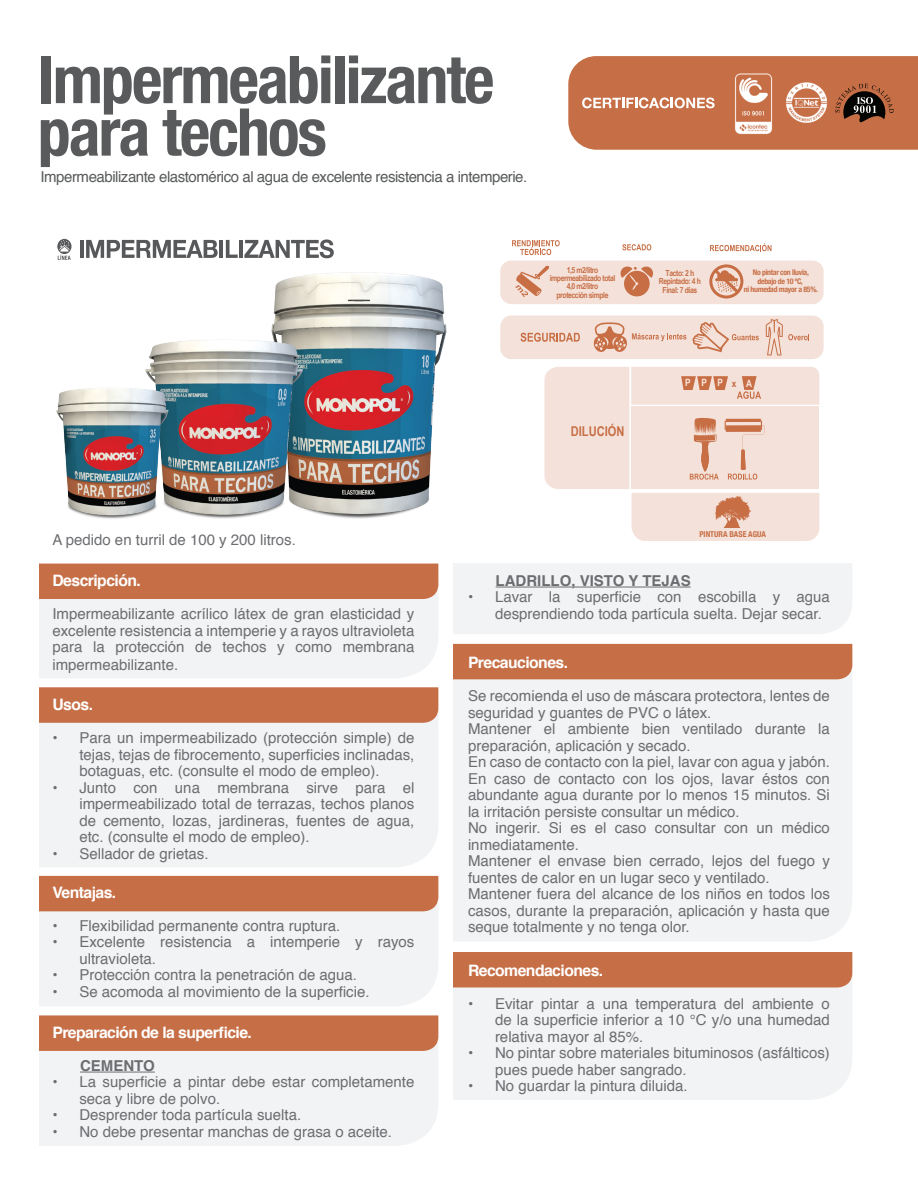
<style>
.page{position:relative;width:918px;height:1188px;background:#fff}
.page>*{position:absolute;margin:0;border:0;box-sizing:border-box;transform-origin:0 0}
.PARRAFOS{font:700 condensed 66px "Helvetica Neue";letter-spacing:-.03em;color:#585a5b}
.TÍTULOS{font:700 15.75px "Helvetica";letter-spacing:-.035em;color:#fff}
.PARRAFOS-2{font:700 15.75px "Helvetica";letter-spacing:-.035em;color:#fff}
.PARRAFOS-3{font:15px/16.5px "Helvetica";color:#6c6d70}
.PARRAFOS-4{font:15px "Helvetica";letter-spacing:-.03em;color:#585a5b}
.PARRAFOS-5{font:700 15px "Helvetica";color:#6c6d70}
.t1{font:700 13.5px "Arial Narrow";color:#c76e45}
.t2{font:700 10.05px "Arial Narrow";letter-spacing:.995em;color:#fdeae2}
.t3{font:700 8.4px/8.4px "Arial Narrow";letter-spacing:-.05em;color:#c76e45;text-align:center}
.t4{font:700 condensed 8.1px "Helvetica Neue";color:#c76e45}
.t5{font:700 condensed 7.8px/8.4px "Helvetica Neue";letter-spacing:-.04em;color:#c76e45;text-align:center}
.s1{color:#c76e45}
</style>
<div class="page">
<div style="left:500px;top:316px;width:324px;height:43px;background:#f4e2da;border-radius:11px"></div>
<div style="left:500px;top:261px;width:324px;height:43px;background:#f4e2da;border-radius:11px"></div>
<svg style="left:521px;top:333px;width:59px;height:9px"></svg>
<svg style="left:692px;top:322px;width:67px;height:30px"></svg>
<svg style="left:766px;top:319px;width:43px;height:36px"></svg>
<svg style="left:593px;top:322px;width:93px;height:30px"></svg>
<svg style="left:622px;top:244px;width:29px;height:6px"></svg>
<svg style="left:620px;top:266px;width:33px;height:30px"></svg>
<svg style="left:710px;top:243px;width:61px;height:8px"></svg>
<svg style="left:512px;top:240px;width:48px;height:15px"></svg>
<svg style="left:515px;top:265px;width:35px;height:32px"></svg>
<svg style="left:544px;top:367px;width:275px;height:174px;background:#f2dfd6"></svg>
<svg style="left:709px;top:264px;width:34px;height:35px"></svg>
<svg style="left:568px;top:56px;width:350px;height:94px;background:#c2714b"></svg>
<img style="left:733px;top:70px;width:40px;height:67px">
<img style="left:784px;top:79px;width:45px;height:45px">
<img style="left:56px;top:238px;width:391px;height:281px">
<hr style="left:80px;top:240px;width:3px;height:18px;background:#57585a">
<svg style="left:86px;top:240px;width:132px;height:18px"></svg>
<hr style="left:220px;top:240px;width:3px;height:18px;background:#57585a">
<svg style="left:226px;top:240px;width:12px;height:18px"></svg>
<hr style="left:239px;top:240px;width:4px;height:18px;background:#57585a">
<svg style="left:244px;top:239px;width:90px;height:19px"></svg>
<svg style="left:57px;top:239px;width:15px;height:21px"></svg>
<div style="left:39px;top:723px;width:399px;height:144px;background:#f2f3f4"></div>
<div style="left:39px;top:911px;width:399px;height:95px;background:#f2f3f4"></div>
<div style="left:39px;top:1051px;width:399px;height:95px;background:#f2f3f4"></div>
<svg style="left:39px;top:564px;width:399px;height:114px"></svg>
<div style="left:39px;top:687px;width:399px;height:36px;background:#c66e45"></div>
<div style="left:39px;top:876px;width:399px;height:35px;background:#c66e45"></div>
<div style="left:39px;top:1015px;width:399px;height:36px;background:#c66e45"></div>
<div style="left:453px;top:679px;width:399px;height:262px;background:#f2f3f4"></div>
<div style="left:453px;top:988px;width:399px;height:112px;background:#f2f3f4"></div>
<div style="left:453px;top:644px;width:399px;height:35px;background:#c66e45"></div>
<div style="left:453px;top:952px;width:399px;height:36px;background:#c66e45"></div>
<div style="left:453px;top:563px;width:399px;height:71px;background:#f2f3f4"></div>
<hr style="left:80px;top:1072px;width:75px;height:1px;background:#6c6d70">
<hr style="left:496px;top:587px;width:195px;height:1px;background:#6c6d70">
<p class="PARRAFOS" style="left:38px;top:25px;width:458px">Impermeabilizante</p>
<p class="PARRAFOS" style="left:38px;top:77px;width:291px">para techos</p>
<p class="PARRAFOS-4" style="left:41px;top:165px;width:488px">Impermeabilizante elastomérico al agua de excelente resistencia a intemperie.</p>
<p class="t3" style="left:550px;top:265px;width:67px">1,5 m2/litro impermeabilizado total<br>4,0 m2/litro<br>protección simple</p>
<p class="t3" style="left:659px;top:268px;width:44px">Tacto: 2 h<br>Repintado: 4 h<br>Final: 7 días</p>
<p class="t5" style="left:744px;top:268px;width:76px">No pintar con lluvia, debajo de 10 ºC,<br>ni humedad mayor a 85%.</p>
<p class="t1" style="left:571px;top:421px;width:55px">DILUCIÓN</p>
<p class="t2" style="left:685px;top:375px;width:68px">PPP<span class="s1">x</span>A</p>
<p class="PARRAFOS-3" style="left:52px;top:532px;width:245px">A pedido en turril de 100 y 200 litros.</p>
<p class="t4" style="left:699px;top:528px;width:68px">PINTURA BASE AGUA</p>
<p class="TÍTULOS" style="left:52px;top:568px;width:90px">Descripción.</p>
<p class="PARRAFOS-3" style="left:52px;top:606px;width:363px;text-align:justify">Impermeabilizante acrílico látex de gran elasticidad y excelente resistencia a intemperie y a rayos ultravioleta para la protección de techos y como membrana impermeabilizante.</p>
<p class="TÍTULOS" style="left:52px;top:692px;width:42px">Usos.</p>
<p class="PARRAFOS-3" style="left:79px;top:730px;width:336px;text-align:justify;text-indent:-27px">• Para un impermeabilizado (protección simple) de tejas, tejas de fibrocemento, superficies inclinadas, botaguas, etc. (consulte el modo de empleo).</p>
<p class="PARRAFOS-3" style="left:79px;top:780px;width:336px;text-align:justify;text-indent:-27px">• Junto con una membrana sirve para el impermeabilizado total de terrazas, techos planos de cemento, lozas, jardineras, fuentes de agua, etc. (consulte el modo de empleo).</p>
<p class="PARRAFOS-3" style="left:52px;top:846px;width:158px">• Sellador de grietas.</p>
<p class="PARRAFOS-2" style="left:52px;top:879px;width:65px">Ventajas.</p>
<p class="PARRAFOS-3" style="left:52px;top:918px;width:289px">• Flexibilidad permanente contra ruptura.</p>
<p class="PARRAFOS-3" style="left:79px;top:934px;width:336px;text-indent:-27px">• Excelente resistencia a intemperie y rayos ultravioleta.</p>
<p class="PARRAFOS-3" style="left:52px;top:967px;width:306px">• Protección contra la penetración de agua.</p>
<p class="PARRAFOS-3" style="left:52px;top:984px;width:319px">• Se acomoda al movimiento de la superficie.</p>
<p class="TÍTULOS" style="left:52px;top:1020px;width:201px">Preparación de la superficie.</p>
<p class="PARRAFOS-5" style="left:80px;top:1054px;width:76px">CEMENTO</p>
<p class="PARRAFOS-3" style="left:79px;top:1074px;width:336px;text-indent:-27px">• La superficie a pintar debe estar completamente seca y libre de polvo.</p>
<p class="PARRAFOS-3" style="left:52px;top:1107px;width:250px">• Desprender toda partícula suelta.</p>
<p class="PARRAFOS-3" style="left:52px;top:1124px;width:341px">• No debe presentar manchas de grasa o aceite.</p>
<p class="PARRAFOS-5" style="left:496px;top:569px;width:197px">LADRILLO, VISTO Y TEJAS</p>
<p class="PARRAFOS-3" style="left:495px;top:589px;width:336px;text-indent:-27px">• Lavar la superficie con escobilla y agua desprendiendo toda partícula suelta. Dejar secar.</p>
<p class="TÍTULOS" style="left:468px;top:649px;width:102px">Precauciones.</p>
<p class="PARRAFOS-3" style="left:468px;top:688px;width:363px">Se recomienda el uso de máscara protectora, lentes de seguridad y guantes de PVC o látex.</p>
<p class="PARRAFOS-3" style="left:468px;top:721px;width:363px">Mantener el ambiente bien ventilado durante la preparación, aplicación y secado.</p>
<p class="PARRAFOS-3" style="left:468px;top:754px;width:363px">En caso de contacto con la piel, lavar con agua y jabón.</p>
<p class="PARRAFOS-3" style="left:468px;top:771px;width:363px;text-align:justify">En caso de contacto con los ojos, lavar éstos con abundante agua durante por lo menos 15 minutos. Si la irritación persiste consultar un médico.</p>
<p class="PARRAFOS-3" style="left:468px;top:820px;width:363px">No ingerir. Si es el caso consultar con un médico inmediatamente.</p>
<p class="PARRAFOS-3" style="left:468px;top:853px;width:363px">Mantener el envase bien cerrado, lejos del fuego y fuentes de calor en un lugar seco y ventilado.</p>
<p class="PARRAFOS-3" style="left:468px;top:886px;width:363px;text-align:justify">Mantener fuera del alcance de los niños en todos los casos, durante la preparación, aplicación y hasta que seque totalmente y no tenga olor.</p>
<p class="TÍTULOS" style="left:468px;top:958px;width:137px">Recomendaciones.</p>
<p class="PARRAFOS-3" style="left:495px;top:996px;width:336px;text-align:justify;text-indent:-27px">• Evitar pintar a una temperatura del ambiente o de la superficie inferior a 10 °C y/o una humedad relativa mayor al 85%.</p>
<p class="PARRAFOS-3" style="left:495px;top:1045px;width:336px;text-indent:-27px">• No pintar sobre materiales bituminosos (asfálticos) pues puede haber sangrado.</p>
<p class="PARRAFOS-3" style="left:468px;top:1078px;width:221px">• No guardar la pintura diluida.</p>
</div>
